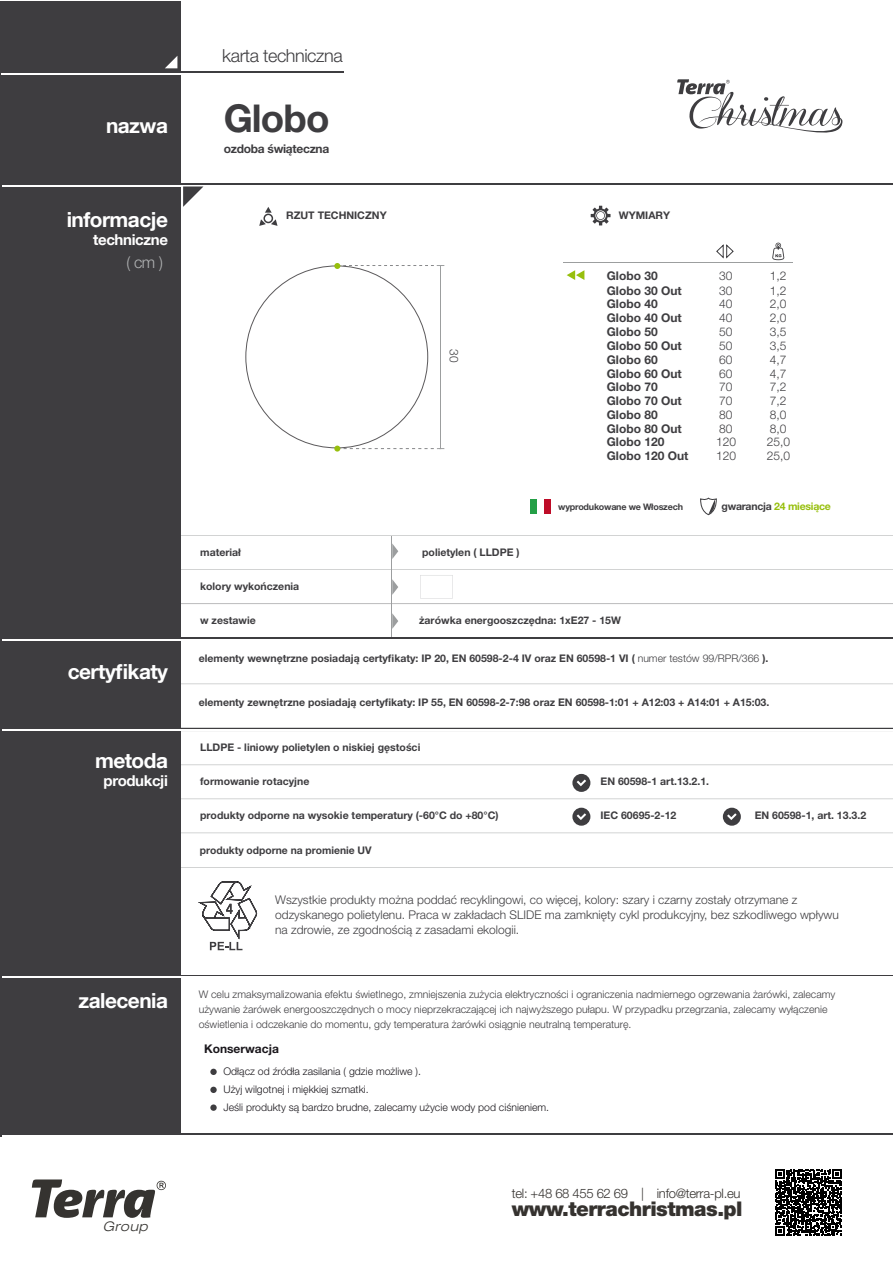
<style>
.page{position:relative;width:893px;height:1263px;background:#fff}
.page>*{position:absolute;margin:0;border:0;box-sizing:border-box;transform-origin:0 0}
.t1{font:700 38.4px "Helvetica Neue LT Pro";letter-spacing:-.025em;color:#3e3d40}
.t2{font:700 20.85px "Helvetica Neue LT Com";letter-spacing:-.025em;color:#fff}
.t3{font:900 20.25px "Helvetica Neue LT Pro";letter-spacing:-.025em;color:#35322f}
.t4{font:300 18px "Helvetica Neue LT Pro";letter-spacing:-.025em;color:#3e3d40}
.t5{font:300 16.05px "Helvetica Neue LT Pro";color:#b1b3b4}
.t6{font:700 15px "Helvetica Neue LT Com";letter-spacing:-.025em;color:#fff}
.t7{font:italic 300 expanded 13.2px "Helvetica Neue LT Pro";letter-spacing:.05em;color:#353330}
.t8{font:300 13.05px "Helvetica Neue LT Pro";letter-spacing:-.025em;color:#35322f}
.t9{font:300 12px/15px "Helvetica Neue LT Pro";color:#3e3d40}
.t10{font:700 12px "Helvetica Neue LT Pro";color:#3e3d40}
.t11{font:700 12px "Helvetica Neue LT Pro";letter-spacing:-.025em;color:#3e3d40}
.t12{font:700 12px "Helvetica Neue LT Pro";color:#1a171c}
.t13{font:300 11.85px "Helvetica Neue LT Pro";color:#3e3d40}
.t14{font:700 10.5px "Helvetica Neue LT Pro";color:#3e3d40}
.t15{font:300 10.5px/15px "Helvetica Neue LT Pro";color:#3e3d40}
.t16{font:300 10.5px/18px "Helvetica Neue LT Pro";color:#1a171c}
.t17{font:700 10.5px "Helvetica Neue LT Pro";letter-spacing:-.025em;color:#97bf0d}
.t18{font:700 9px "Helvetica Neue LT Pro";letter-spacing:-.025em;color:#3e3d40}
.s1{color:#3e3d40}
.s2{font-weight:300}
</style>
<div class="page">
<div style="left:0;top:2px;width:180px;height:1134px;background:#3e3d40"></div>
<hr style="left:0;top:183px;width:893px;height:2px;background:#3e3d40">
<hr style="left:2px;top:185px;width:891px;height:1px;background:#fff">
<hr style="left:0;top:72px;width:344px;height:1px;background:#3e3d40">
<hr style="left:1px;top:73px;width:344px;height:2px;background:#fff">
<svg style="left:183px;top:186px;width:20px;height:21px"></svg>
<svg style="left:165px;top:56px;width:12px;height:12px"></svg>
<hr style="left:564px;top:262px;width:229px;height:1px;background:#9c9e9f">
<svg style="left:772px;top:243px;width:12px;height:17px"></svg>
<hr style="left:2px;top:729px;width:891px;height:2px;background:#fff">
<hr style="left:0;top:1133px;width:893px;height:2px;background:#3e3d40">
<hr style="left:2px;top:1135px;width:891px;height:1px;background:#fff">
<svg style="left:32px;top:1179px;width:134px;height:39px"></svg>
<svg style="left:716px;top:244px;width:18px;height:15px"></svg>
<svg style="left:591px;top:206px;width:19px;height:19px"></svg>
<svg style="left:567px;top:270px;width:17px;height:10px"></svg>
<hr style="left:2px;top:639px;width:891px;height:2px;background:#fff">
<svg style="left:180px;top:881px;width:77px;height:69px"></svg>
<div style="left:263px;top:214px;width:10px;height:9px;border:2px solid #3e3d40;border-radius:50%"></div>
<svg style="left:265px;top:207px;width:7px;height:6px"></svg>
<svg style="left:259px;top:219px;width:19px;height:7px"></svg>
<svg style="left:180px;top:535px;width:713px;height:333px"></svg>
<svg style="left:700px;top:497px;width:17px;height:19px"></svg>
<hr style="left:0;top:975px;width:893px;height:1px;background:#3e3d40">
<hr style="left:2px;top:976px;width:891px;height:2px;background:#fff">
<div style="left:210px;top:1069px;width:7px;height:6px;background:#3e3d40;border-radius:50%"></div>
<div style="left:210px;top:1087px;width:7px;height:6px;background:#3e3d40;border-radius:50%"></div>
<svg style="left:210px;top:1104px;width:7px;height:7px"></svg>
<div style="left:530px;top:500px;width:7px;height:14px;background:#239f46"></div>
<div style="left:544px;top:500px;width:7px;height:14px;background:#be0c28"></div>
<svg style="left:677px;top:79px;width:165px;height:54px"></svg>
<svg style="left:775px;top:1169px;width:67px;height:67px"></svg>
<hr style="left:441px;top:265px;width:1px;height:184px;background:#9c9e9f">
<svg style="left:334px;top:446px;width:110px;height:6px"></svg>
<svg style="left:334px;top:263px;width:110px;height:6px"></svg>
<h2 class="t2" style="left:106px;top:112px;width:63px">nazwa</h2>
<h2 class="t2" style="left:67px;top:206px;width:103px">informacje</h2>
<h3 class="t6" style="left:93px;top:230px;width:76px">techniczne</h3>
<h3 class="t5" style="left:126px;top:252px;width:38px">( cm )</h3>
<h2 class="t2" style="left:68px;top:658px;width:102px">certyfikaty</h2>
<h2 class="t2" style="left:95px;top:748px;width:74px">metoda</h2>
<h3 class="t6" style="left:104px;top:771px;width:66px">produkcji</h3>
<h3 class="t4" style="left:222px;top:45px;width:122px">karta techniczna</h3>
<h1 class="t1" style="left:224px;top:95px;width:107px">Globo</h1>
<p class="t11" style="left:224px;top:141px;width:107px">ozdoba świąteczna</p>
<p class="t14" style="left:286px;top:209px;width:102px">RZUT TECHNICZNY</p>
<p class="t13" style="left:461px;top:349px;width:14px;rotate:90deg">30</p>
<p class="t14" style="left:619px;top:209px;width:53px">WYMIARY</p>
<p class="t10" style="left:607px;top:268px;width:52px">Globo 30</p>
<p class="t9" style="left:719px;top:268px;width:15px">30</p>
<p class="t9" style="left:770px;top:268px;width:18px">1,2</p>
<p class="t10" style="left:607px;top:283px;width:76px">Globo 30 Out</p>
<p class="t9" style="left:719px;top:282px;width:15px">30</p>
<p class="t9" style="left:770px;top:282px;width:18px">1,2</p>
<p class="t10" style="left:607px;top:297px;width:52px">Globo 40</p>
<p class="t9" style="left:719px;top:296px;width:15px">40</p>
<p class="t9" style="left:770px;top:296px;width:18px">2,0</p>
<p class="t10" style="left:607px;top:310px;width:76px">Globo 40 Out</p>
<p class="t9" style="left:719px;top:310px;width:15px">40</p>
<p class="t9" style="left:770px;top:310px;width:18px">2,0</p>
<p class="t10" style="left:607px;top:324px;width:52px">Globo 50</p>
<p class="t9" style="left:719px;top:323px;width:15px">50</p>
<p class="t9" style="left:770px;top:323px;width:18px">3,5</p>
<p class="t10" style="left:607px;top:338px;width:76px">Globo 50 Out</p>
<p class="t9" style="left:719px;top:338px;width:15px">50</p>
<p class="t9" style="left:770px;top:338px;width:18px">3,5</p>
<p class="t10" style="left:607px;top:352px;width:52px">Globo 60</p>
<p class="t9" style="left:719px;top:352px;width:15px">60</p>
<p class="t9" style="left:770px;top:352px;width:18px">4,7</p>
<p class="t10" style="left:607px;top:366px;width:76px">Globo 60 Out</p>
<p class="t9" style="left:719px;top:365px;width:15px">60</p>
<p class="t9" style="left:770px;top:365px;width:18px">4,7</p>
<p class="t10" style="left:607px;top:379px;width:52px">Globo 70</p>
<p class="t9" style="left:719px;top:379px;width:15px">70</p>
<p class="t9" style="left:770px;top:379px;width:18px">7,2</p>
<p class="t10" style="left:607px;top:393px;width:76px">Globo 70 Out</p>
<p class="t9" style="left:719px;top:393px;width:15px">70</p>
<p class="t9" style="left:770px;top:393px;width:18px">7,2</p>
<p class="t10" style="left:607px;top:407px;width:52px">Globo 80</p>
<p class="t9" style="left:719px;top:407px;width:15px">80</p>
<p class="t9" style="left:770px;top:407px;width:18px">8,0</p>
<p class="t10" style="left:607px;top:421px;width:76px">Globo 80 Out</p>
<p class="t9" style="left:719px;top:421px;width:15px">80</p>
<p class="t9" style="left:770px;top:421px;width:18px">8,0</p>
<p class="t10" style="left:607px;top:435px;width:59px">Globo 120</p>
<p class="t9" style="left:716px;top:434px;width:22px">120</p>
<p class="t9" style="left:767px;top:434px;width:25px">25,0</p>
<p class="t10" style="left:607px;top:448px;width:83px">Globo 120 Out</p>
<p class="t9" style="left:716px;top:448px;width:22px">120</p>
<p class="t9" style="left:767px;top:448px;width:25px">25,0</p>
<p class="t18" style="left:558px;top:501px;width:126px">wyprodukowane we Włoszech</p>
<p class="t17" style="left:722px;top:500px;width:111px"><span class="s1">gwarancja</span> 24 miesiące</p>
<p class="t14" style="left:200px;top:546px;width:42px">materiał</p>
<p class="t14" style="left:422px;top:546px;width:99px">polietylen ( LLDPE )</p>
<p class="t14" style="left:200px;top:579px;width:101px">kolory wykończenia</p>
<p class="t14" style="left:200px;top:614px;width:57px">w zestawie</p>
<p class="t14" style="left:419px;top:614px;width:203px">żarówka energooszczędna: 1xE27 - 15W</p>
<p class="t14" style="left:199px;top:651px;width:571px">elementy wewnętrzne posiadają certyfikaty: IP 20, EN 60598-2-4 IV oraz EN 60598-1 VI ( <span class="s2">numer testów 99/RPR/366</span> ).</p>
<p class="t14" style="left:199px;top:695px;width:572px">elementy zewnętrzne posiadają certyfikaty: IP 55, EN 60598-2-7:98 oraz EN 60598-1:01 + A12:03 + A14:01 + A15:03.</p>
<p class="t14" style="left:200px;top:741px;width:222px">LLDPE - liniowy polietylen o niskiej gęstości</p>
<p class="t14" style="left:200px;top:775px;width:111px">formowanie rotacyjne</p>
<p class="t14" style="left:601px;top:775px;width:110px">EN 60598-1 art.13.2.1.</p>
<p class="t14" style="left:200px;top:809px;width:300px">produkty odporne na wysokie temperatury (-60°C do +80°C)</p>
<p class="t14" style="left:200px;top:843px;width:173px">produkty odporne na promienie UV</p>
<p class="t14" style="left:601px;top:809px;width:77px">IEC 60695-2-12</p>
<p class="t14" style="left:755px;top:809px;width:113px">EN 60598-1, art. 13.3.2</p>
<p class="t9" style="left:275px;top:892px;width:565px">Wszystkie produkty można poddać recyklingowi, co więcej, kolory: szary i czarny zostały otrzymane z odzyskanego polietylenu. Praca w zakładach SLIDE ma zamknięty cykl produkcyjny, bez szkodliwego wpływu na zdrowie, ze zgodnością z zasadami ekologii.</p>
<h2 class="t2" style="left:78px;top:987px;width:91px">zalecenia</h2>
<p class="t15" style="left:199px;top:986px;width:638px">W celu zmaksymalizowania efektu świetlnego, zmniejszenia zużycia elektryczności i ograniczenia nadmiernego ogrzewania żarówki, zalecamy używanie żarówek energooszczędnych o mocy nieprzekraczającej ich najwyższego pułapu. W przypadku przegrzania, zalecamy wyłączenie oświetlenia i odczekanie do momentu, gdy temperatura żarówki osiągnie neutralną temperaturę.</p>
<p class="t12" style="left:204px;top:1041px;width:76px">Konserwacja</p>
<p class="t16" style="left:224px;top:1062px;width:327px">Odłącz od źródła zasilania ( gdzie możliwe ).<br>Użyj wilgotnej i miękkiej szmatki.<br>Jeśli produkty są bardzo brudne, zalecamy użycie wody pod ciśnieniem.</p>
<p class="t7" style="left:103px;top:1218px;width:46px">Group</p>
<p class="t8" style="left:512px;top:1185px;width:230px">tel: +48 68 455 62 69 | info@terra-pl.eu</p>
<h3 class="t3" style="left:512px;top:1196px;width:232px">www.terrachristmas.pl</h3>
</div>
